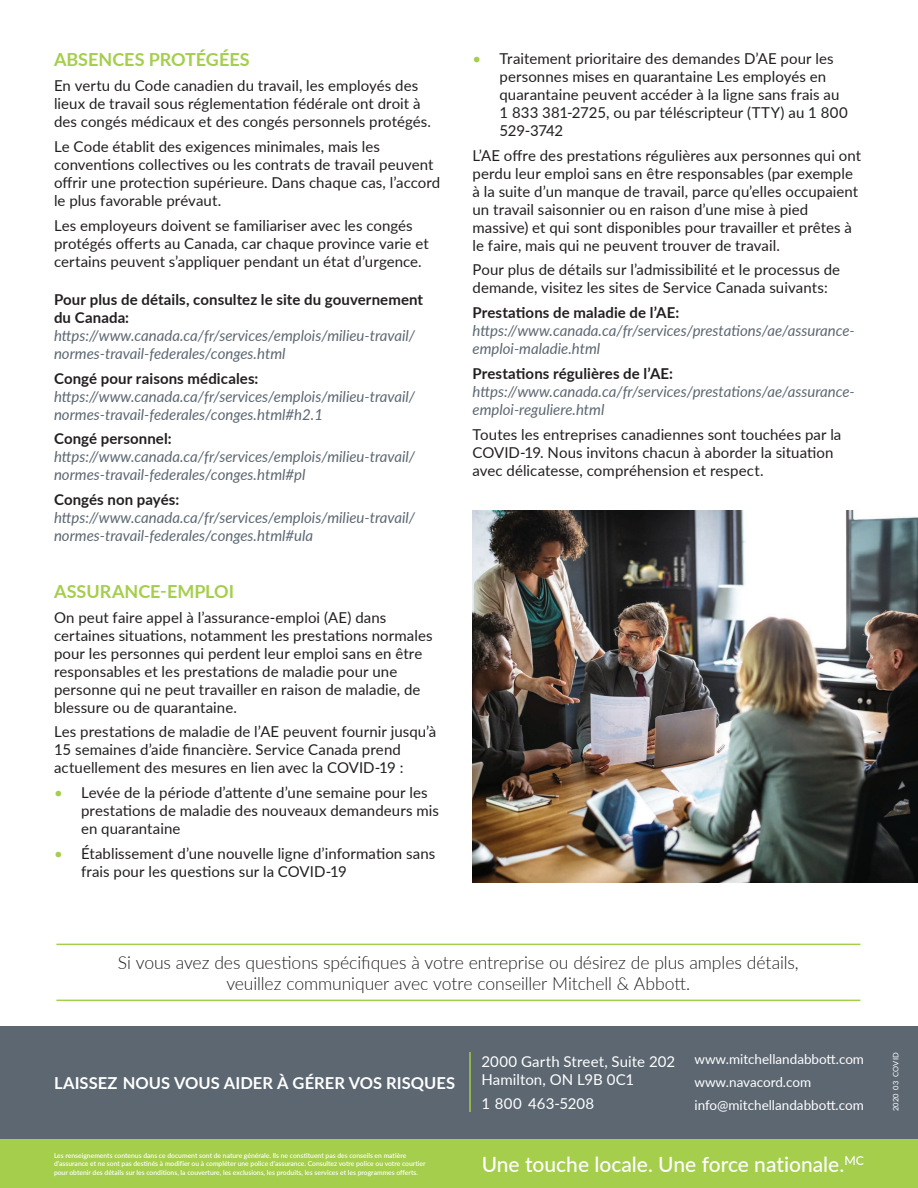
<style>
.page{position:relative;width:918px;height:1188px;background:#fff}
.page>*{position:absolute;margin:0;border:0;box-sizing:border-box;transform-origin:0 0}
.t1{font:500 21px "Lato";color:#fff}
.t2{font:300 18px/21.6px "Lato";letter-spacing:-.005em;color:#231f20;text-align:center}
.t3{font:700 18px "Lato";color:#a4ce4c}
.t4{font:700 16.5px "Lato";letter-spacing:.005em;color:#fff}
.t5{font:15px/18px "Lato";letter-spacing:.005em;color:#231f20}
.t6{font:italic 15px/18px "Lato";color:#5c6771}
.t7{font:700 15px/18px "Lato";letter-spacing:.01em;color:#231f20}
.t8{font:15px "Lato";letter-spacing:.005em;color:#fff}
.t9{font:13.5px "Lato";color:#fff}
.t10{font:7.5px "Lato";letter-spacing:.02em;color:#fff}
.t11{font:600 6.75px/8.1px "Lato";color:#fff}
.s1{color:#a4ce4c}
</style>
<div class="page">
<hr style="left:56px;top:944px;width:804px;height:1px;background:#a3cd4b">
<hr style="left:56px;top:1000px;width:804px;height:1px;background:#a3cd4b">
<img style="left:472px;top:511px;width:446px;height:371px">
<hr style="left:0;top:158px;width:1px;height:30px;background:#5c6771">
<div style="left:0;top:1026px;width:918px;height:113px;background:#5c6771"></div>
<div style="left:0;top:1139px;width:918px;height:49px;background:#a4ce4c"></div>
<hr style="left:469px;top:1052px;width:2px;height:60px;background:#a4ce4c">
<p class="t3" style="left:54px;top:47px;width:197px">ABSENCES PROTÉGÉES</p>
<p class="t5" style="left:54px;top:76px;width:378px">En vertu du Code canadien du travail, les employés des lieux de travail sous réglementation fédérale ont droit à des congés médicaux et des congés personnels protégés.</p>
<p class="t5" style="left:54px;top:137px;width:388px">Le Code établit des exigences minimales, mais les conventions collectives ou les contrats de travail peuvent offrir une protection supérieure. Dans chaque cas, l’accord le plus favorable prévaut.</p>
<p class="t5" style="left:54px;top:215px;width:376px">Les employeurs doivent se familiariser avec les congés protégés offerts au Canada, car chaque province varie et certains peuvent s’appliquer pendant un état d’urgence.</p>
<p class="t7" style="left:54px;top:290px;width:371px">Pour plus de détails, consultez le site du gouvernement du Canada:</p>
<p class="t6" style="left:54px;top:326px;width:363px">https://www.canada.ca/fr/services/emplois/milieu-travail/ normes-travail-federales/conges.html</p>
<p class="t7" style="left:54px;top:368px;width:206px">Congé pour raisons médicales:</p>
<p class="t6" style="left:54px;top:387px;width:363px">https://www.canada.ca/fr/services/emplois/milieu-travail/ normes-travail-federales/conges.html#h2.1</p>
<p class="t7" style="left:54px;top:429px;width:119px">Congé personnel:</p>
<p class="t6" style="left:54px;top:447px;width:363px">https://www.canada.ca/fr/services/emplois/milieu-travail/ normes-travail-federales/conges.html#pl</p>
<p class="t7" style="left:54px;top:490px;width:127px">Congés non payés:</p>
<p class="t6" style="left:54px;top:508px;width:363px">https://www.canada.ca/fr/services/emplois/milieu-travail/ normes-travail-federales/conges.html#ula</p>
<p class="t3" style="left:54px;top:578px;width:182px">ASSURANCE-EMPLOI</p>
<p class="t5" style="left:54px;top:607px;width:380px">On peut faire appel à l’assurance-emploi (AE) dans certaines situations, notamment les prestations normales pour les personnes qui perdent leur emploi sans en être responsables et les prestations de maladie pour une personne qui ne peut travailler en raison de maladie, de blessure ou de quarantaine.</p>
<p class="t5" style="left:54px;top:722px;width:384px">Les prestations de maladie de l’AE peuvent fournir jusqu’à<br>15 semaines d’aide financière. Service Canada prend actuellement des mesures en lien avec la COVID-19 :</p>
<p class="t5" style="left:81px;top:783px;width:359px;text-indent:-27px"><span class="s1">•</span> Levée de la période d’attente d’une semaine pour les prestations de maladie des nouveaux demandeurs mis en quarantaine</p>
<p class="t5" style="left:81px;top:844px;width:356px;text-indent:-27px"><span class="s1">•</span> Établissement d’une nouvelle ligne d’information sans frais pour les questions sur la COVID-19</p>
<p class="t5" style="left:500px;top:49px;width:350px;text-indent:-27px"><span class="s1">•</span> Traitement prioritaire des demandes D’AE pour les personnes mises en quarantaine Les employés en quarantaine peuvent accéder à la ligne sans frais au 1 833 381-2725, ou par téléscripteur (TTY) au 1 800<br>529-3742</p>
<p class="t5" style="left:472px;top:146px;width:390px">L’AE offre des prestations régulières aux personnes qui ont perdu leur emploi sans en être responsables (par exemple à la suite d’un manque de travail, parce qu’elles occupaient un travail saisonnier ou en raison d’une mise à pied massive) et qui sont disponibles pour travailler et prêtes à le faire, mais qui ne peuvent trouver de travail.</p>
<p class="t5" style="left:472px;top:260px;width:369px">Pour plus de détails sur l’admissibilité et le processus de demande, visitez les sites de Service Canada suivants:</p>
<p class="t7" style="left:472px;top:303px;width:208px">Prestations de maladie de l’AE:</p>
<p class="t6" style="left:472px;top:321px;width:384px">https://www.canada.ca/fr/services/prestations/ae/assurance&shy;emploi-maladie.html</p>
<p class="t7" style="left:472px;top:364px;width:202px">Prestations régulières de l’AE:</p>
<p class="t6" style="left:472px;top:382px;width:384px">https://www.canada.ca/fr/services/prestations/ae/assurance&shy;emploi-reguliere.html</p>
<p class="t5" style="left:472px;top:425px;width:370px">Toutes les entreprises canadiennes sont touchées par la<br>COVID-19. Nous invitons chacun à aborder la situation avec délicatesse, compréhension et respect.</p>
<p class="t2" style="left:118px;top:951px;width:682px">Si vous avez des questions spécifiques à votre entreprise ou désirez de plus amples détails, veuillez communiquer avec votre conseiller Mitchell &amp; Abbott.</p>
<p class="t8" style="left:481px;top:1050px;width:195px">2000 Garth Street, Suite 202</p>
<p class="t9" style="left:694px;top:1050px;width:171px">www.mitchellandabbott.com</p>
<p class="t4" style="left:54px;top:1071px;width:403px">LAISSEZ NOUS VOUS AIDER À GÉRER VOS RISQUES</p>
<p class="t8" style="left:481px;top:1068px;width:154px">Hamilton, ON L9B 0C1</p>
<p class="t9" style="left:694px;top:1073px;width:118px">www.navacord.com</p>
<p class="t8" style="left:481px;top:1093px;width:114px">1 800 463-5208</p>
<p class="t9" style="left:694px;top:1096px;width:171px">info@mitchellandabbott.com</p>
<p class="t11" style="left:54px;top:1152px;width:373px">Les renseignements contenus dans ce document sont de nature générale. Ils ne constituent pas des conseils en matière d’assurance et ne sont pas destinés à modifier ou à compléter une police d’assurance. Consultez votre police ou votre courtier pour obtenir des détails sur les conditions, la couverture, les exclusions, les produits, les services et les programmes offerts.</p>
<h1 class="t1" style="left:482px;top:1149px;width:384px">Une touche locale. Une force nationale.<sup>MC</sup></h1>
<p class="t10" style="left:890px;top:1111px;width:60px;rotate:-90deg">2020 03 COVID</p>
</div>
